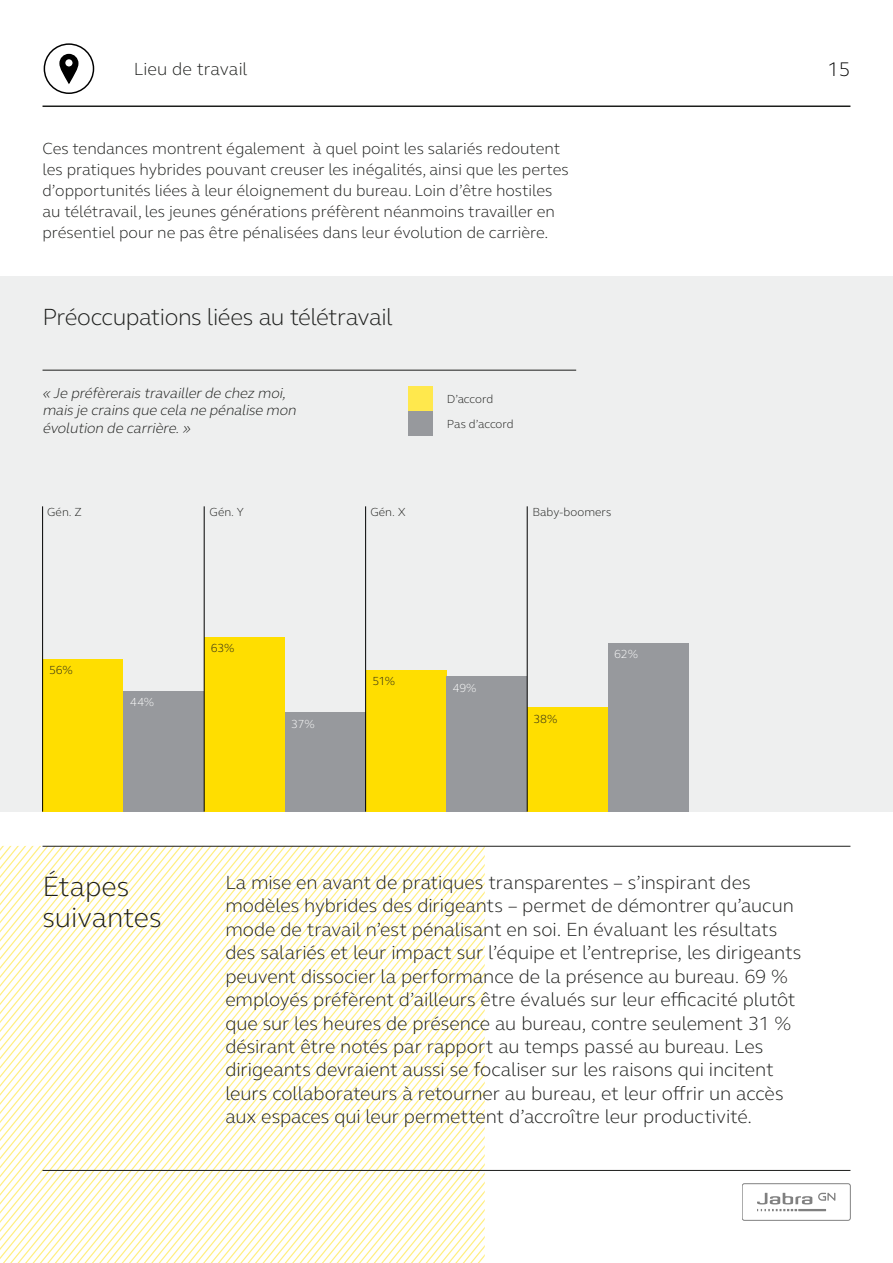
<style>
.page{position:relative;width:893px;height:1263px;background:#fff}
.page>*{position:absolute;margin:0;border:0;box-sizing:border-box;transform-origin:0 0}
.t1{font:300 28.65px/31.2px "GN Elliot";color:#1c1d1b}
.t2{font:300 24px "GN Elliot";letter-spacing:-.02em;color:#1c1d1b}
.t3{font:300 20.1px "GN Elliot";color:#000}
.t4{font:300 19.5px/23.4px "GN Elliot";letter-spacing:-.005em;color:#1c1d1b}
.t5{font:300 18px "GN Elliot";letter-spacing:.005em;color:#1c1d1b}
.t6{font:300 16.5px/21px "GN Elliot";color:#1c1d1b}
.t7{font:italic 300 14.85px/17.9px "GN Elliot";color:#1c1d1b}
.t8{font:300 12px "GN Elliot";color:#1c1d1b}
.t9{font:300 12px "GN Elliot";letter-spacing:-.02em;color:#fff}
</style>
<div class="page">
<div style="left:0;top:276px;width:893px;height:536px;background:#eeefef"></div>
<div style="left:366px;top:670px;width:80px;height:142px;background:#ffde00"></div>
<div style="left:204px;top:637px;width:81px;height:175px;background:#ffde00"></div>
<div style="left:408px;top:386px;width:25px;height:25px;background:#ffe84d"></div>
<svg style="left:0;top:846px;width:485px;height:417px"></svg>
<hr style="left:43px;top:846px;width:807px;height:1px;background:#1c1d1b">
<hr style="left:43px;top:105px;width:807px;height:2px;background:#1c1d1b">
<div style="left:44px;top:43px;width:50px;height:51px;border:1px solid #000;border-radius:50%"></div>
<svg style="left:59px;top:53px;width:20px;height:31px"></svg>
<hr style="left:43px;top:370px;width:533px;height:1px;background:#1c1d1b">
<div style="left:408px;top:411px;width:25px;height:24px;background:#97999d"></div>
<div style="left:43px;top:659px;width:80px;height:153px;background:#ffde00"></div>
<div style="left:123px;top:691px;width:81px;height:121px;background:#97999d"></div>
<div style="left:285px;top:712px;width:81px;height:100px;background:#97999d"></div>
<div style="left:446px;top:676px;width:81px;height:136px;background:#97999d"></div>
<div style="left:608px;top:643px;width:81px;height:169px;background:#97999d"></div>
<div style="left:527px;top:707px;width:81px;height:105px;background:#ffde00"></div>
<hr style="left:527px;top:506px;width:1px;height:306px;background:#000">
<hr style="left:42px;top:506px;width:1px;height:306px;background:#000">
<hr style="left:204px;top:506px;width:1px;height:306px;background:#000">
<hr style="left:365px;top:506px;width:1px;height:306px;background:#000">
<div style="left:742px;top:1183px;width:108px;height:37px;border:1px solid #000;border-radius:2px"></div>
<svg style="left:757px;top:1193px;width:55px;height:18px"></svg>
<hr style="left:798px;top:1209px;width:28px;height:2px;background:#000">
<svg style="left:818px;top:1193px;width:17px;height:8px"></svg>
<hr style="left:43px;top:1170px;width:807px;height:1px;background:#1c1d1b">
<p class="t5" style="left:134px;top:57px;width:115px">Lieu de travail</p>
<p class="t6" style="left:43px;top:138px;width:528px">Ces tendances montrent également à quel point les salariés redoutent les pratiques hybrides pouvant creuser les inégalités, ainsi que les pertes d’opportunités liées à leur éloignement du bureau. Loin d’être hostiles au télétravail, les jeunes générations préfèrent néanmoins travailler en présentiel pour ne pas être pénalisées dans leur évolution de carrière.</p>
<p class="t2" style="left:43px;top:301px;width:352px">Préoccupations liées au télétravail</p>
<p class="t7" style="left:43px;top:383px;width:258px">« Je préfèreraistravaillerde chez moi, maisje crainsque cela ne pénalise mon évolution de carrière.»</p>
<p class="t8" style="left:447px;top:391px;width:48px">D’accord</p>
<p class="t8" style="left:447px;top:415px;width:68px">Pas d’accord</p>
<p class="t8" style="left:47px;top:504px;width:36px">Gén. Z</p>
<p class="t8" style="left:210px;top:504px;width:36px">Gén. Y</p>
<p class="t8" style="left:370px;top:504px;width:37px">Gén. X</p>
<p class="t8" style="left:532px;top:504px;width:81px">Baby-boomers</p>
<p class="t8" style="left:49px;top:662px;width:25px">56%</p>
<p class="t9" style="left:130px;top:694px;width:26px">44%</p>
<p class="t8" style="left:211px;top:640px;width:25px">63%</p>
<p class="t9" style="left:291px;top:716px;width:25px">37%</p>
<p class="t8" style="left:372px;top:673px;width:24px">51%</p>
<p class="t9" style="left:453px;top:680px;width:25px">49%</p>
<p class="t8" style="left:533px;top:710px;width:26px">38%</p>
<p class="t9" style="left:614px;top:646px;width:25px">62%</p>
<p class="t3" style="left:827px;top:56px;width:25px">15</p>
<h1 class="t1" style="left:43px;top:870px;width:121px">Étapes suivantes</h1>
<p class="t4" style="left:225px;top:870px;width:578px">La mise en avant de pratiques transparentes – s’inspirant des modèles hybrides des dirigeants – permet de démontrer qu’aucun mode de travail n’est pénalisant en soi. En évaluant les résultats des salariés et leur impact sur l’équipe et l’entreprise, les dirigeants peuvent dissocier la performance de la présence au bureau. 69 % employés préfèrent d’ailleurs être évalués sur leur efficacité plutôt que sur les heures de présence au bureau, contre seulement 31 % désirant être notés par rapport au temps passé au bureau. Les dirigeants devraient aussi se focaliser sur les raisons qui incitent leurs collaborateurs à retourner au bureau, et leur offrir un accès aux espaces qui leur permettent d’accroître leur productivité.</p>
</div>
